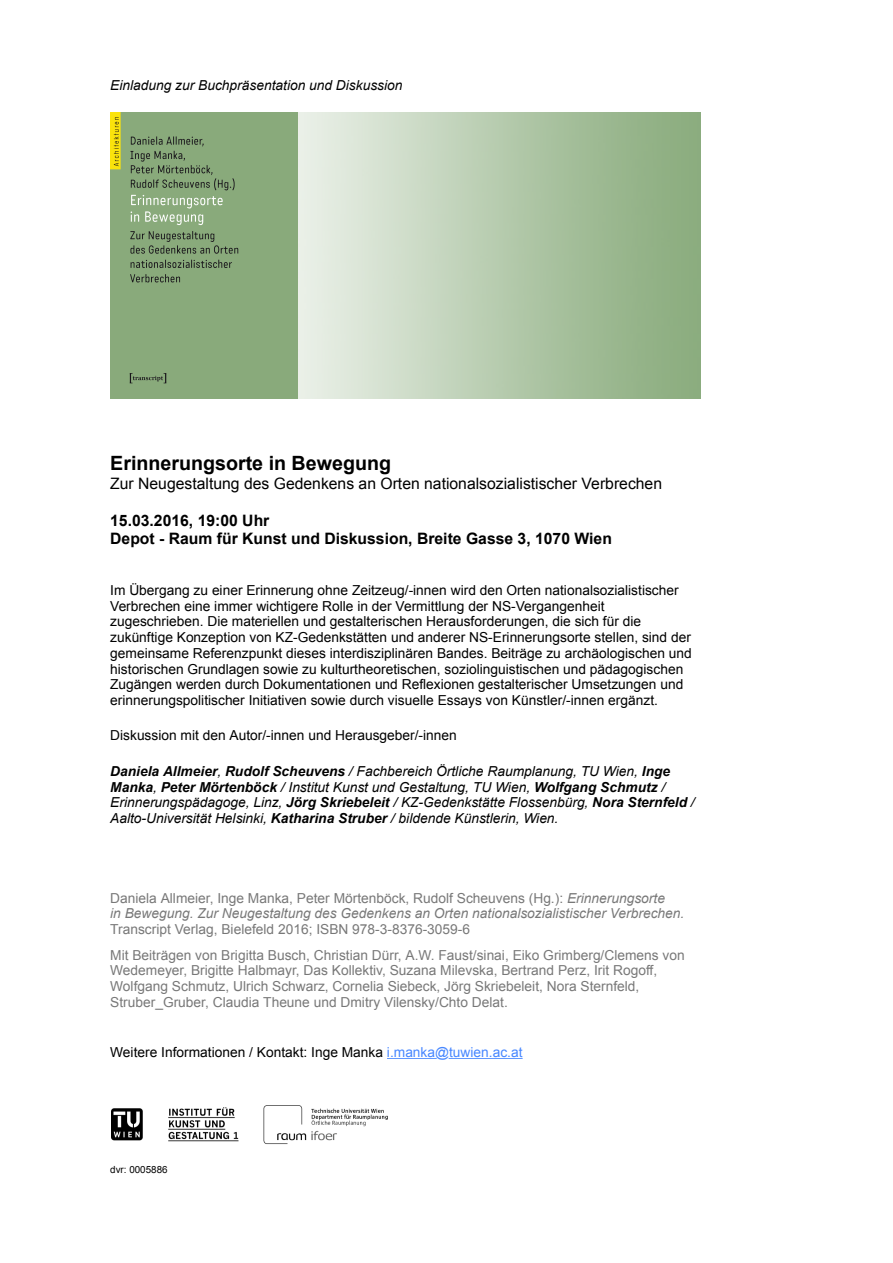
<style>
.page{position:relative;width:893px;height:1263px;background:#fff}
.page>*{position:absolute;margin:0;border:0;box-sizing:border-box;transform-origin:0 0}
.t1{font:700 19.65px "Arial";color:#000}
.t2{font:700 15.75px/17.7px "Arial";color:#000}
.t3{font:15.75px "Arial";color:#000}
.t4{font:13.8px/15.8px "Arial";color:#000}
.t5{font:13.8px/15.8px "Arial";color:#787878}
.t6{font:italic 13.8px/15.8px "Arial";color:#000}
.t7{font:italic 13.8px/15.8px "Arial";color:#787878}
.t8{font:9.9px "Arial";color:#000}
.s1{font-weight:700}
.s2{font-style:normal}
.s3{color:#4787ff}
</style>
<div class="page">
<hr style="left:449px;top:1058px;width:74px;height:1px;background:#4787ff">
<hr style="left:387px;top:1058px;width:50px;height:1px;background:#4787ff">
<img style="left:111px;top:1105px;width:277px;height:40px">
<img style="left:110px;top:113px;width:187px;height:285px">
<p class="t6" style="left:110px;top:78px;width:294px">Einladung zur Buchpräsentation und Diskussion</p>
<h1 class="t1" style="left:110px;top:450px;width:282px">Erinnerungsorte in Bewegung</h1>
<p class="t3" style="left:110px;top:473px;width:553px">Zur Neugestaltung des Gedenkens an Orten nationalsozialistischer Verbrechen</p>
<p class="t2" style="left:110px;top:512px;width:503px">15.03.2016, 19:00 Uhr<br>Depot - Raum für Kunst und Diskussion, Breite Gasse 3, 1070 Wien</p>
<p class="t4" style="left:110px;top:582px;width:583px">Im Übergang zu einer Erinnerung ohne Zeitzeug/-innen wird den Orten nationalsozialistischer Verbrechen eine immer wichtigere Rolle in der Vermittlung der NS-Vergangenheit zugeschrieben. Die materiellen und gestalterischen Herausforderungen, die sich für die zukünftige Konzeption von KZ-Gedenkstätten und anderer NS-Erinnerungsorte stellen, sind der gemeinsame Referenzpunkt dieses interdisziplinären Bandes. Beiträge zu archäologischen und historischen Grundlagen sowie zu kulturtheoretischen, soziolinguistischen und pädagogischen Zugängen werden durch Dokumentationen und Reflexionen gestalterischer Umsetzungen und erinnerungspolitischer Initiativen sowie durch visuelle Essays von Künstler/-innen ergänzt.</p>
<p class="t4" style="left:110px;top:728px;width:348px">Diskussion mit den Autor/-innen und Herausgeber/-innen</p>
<p class="t6" style="left:110px;top:763px;width:586px"><span class="s1">Daniela Allmeier</span>, <span class="s1">Rudolf Scheuvens</span> / Fachbereich Örtliche Raumplanung, TU Wien, <span class="s1">Inge Manka</span>, <span class="s1">Peter Mörtenböck</span> / Institut Kunst und Gestaltung, TU Wien, <span class="s1">Wolfgang Schmutz</span> / Erinnerungspädagoge, Linz, <span class="s1">Jörg Skriebeleit</span> / KZ-Gedenkstätte Flossenbürg, <span class="s1">Nora Sternfeld</span> / Aalto-Universität Helsinki, <span class="s1">Katharina Struber</span> / bildende Künstlerin, Wien.</p>
<p class="t7" style="left:110px;top:890px;width:576px"><span class="s2">Daniela Allmeier, Inge Manka, Peter Mörtenböck, Rudolf Scheuvens (Hg.):</span> Erinnerungsorte<br>in Bewegung. Zur Neugestaltung des Gedenkens an Orten nationalsozialistischer Verbrechen.</p>
<p class="t5" style="left:110px;top:917px;width:576px;line-height:25.5px">Transcript Verlag, Bielefeld 2016; ISBN 978-3-8376-3059-6<br>Mit Beiträgen von Brigitta Busch, Christian Dürr, A.W. Faust/sinai, Eiko Grimberg/Clemens von</p>
<p class="t5" style="left:110px;top:963px;width:549px">Wedemeyer, Brigitte Halbmayr, Das Kollektiv, Suzana Milevska, Bertrand Perz, Irit Rogoff,<br>Wolfgang Schmutz, Ulrich Schwarz, Cornelia Siebeck, Jörg Skriebeleit, Nora Sternfeld,<br>Struber_Gruber, Claudia Theune und Dmitry Vilensky/Chto Delat.</p>
<p class="t4" style="left:110px;top:1044px;width:414px">Weitere Informationen / Kontakt: Inge Manka <span class="s3">i.manka@tuwien.ac.at</span></p>
<p class="t8" style="left:110px;top:1163px;width:59px">dvr: 0005886</p>
</div>
